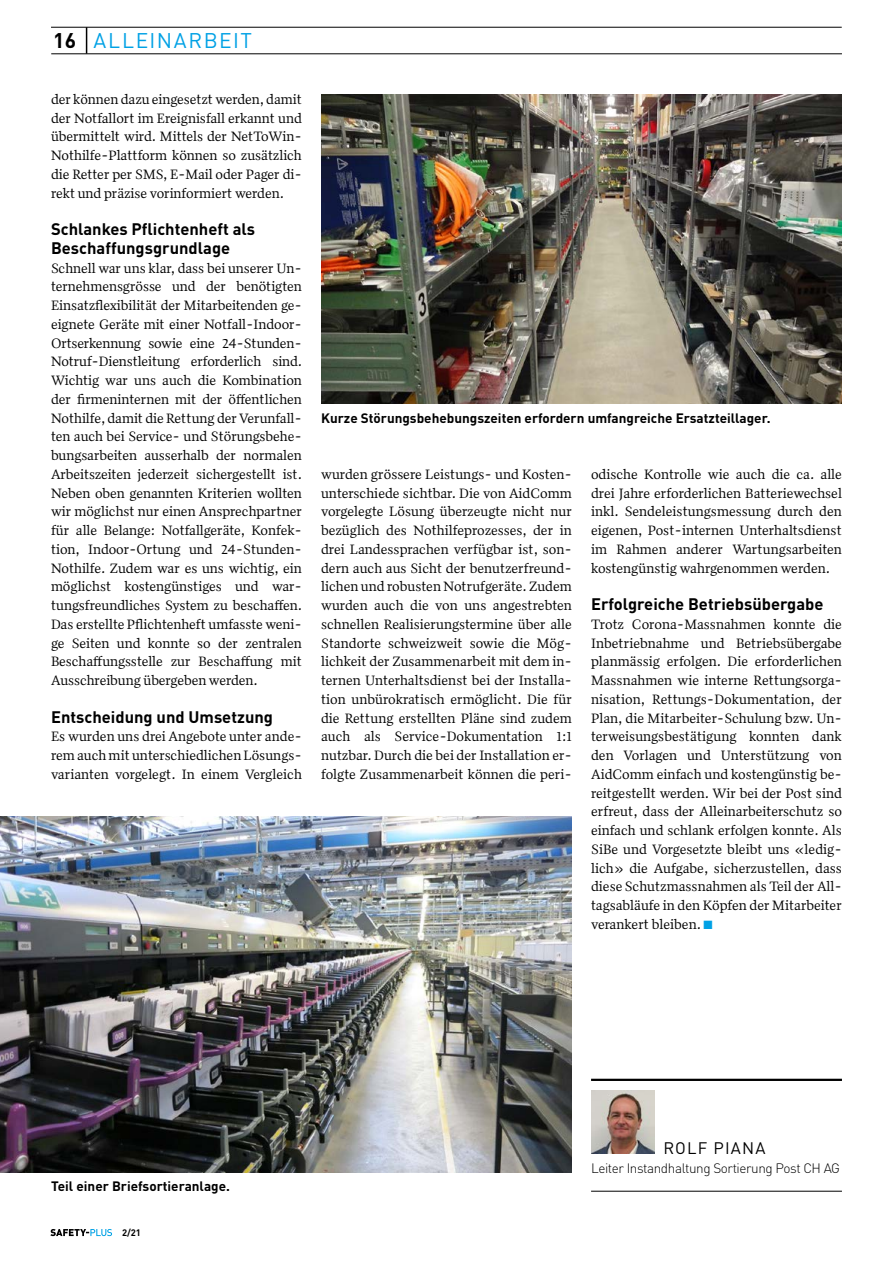
<style>
.page{position:relative;width:893px;height:1263px;background:#fff}
.page>*{position:absolute;margin:0;border:0;box-sizing:border-box;transform-origin:0 0}
.t1{font:21px "DIN Pro";letter-spacing:.075em;color:#00a1e5}
.t2{font:700 21px "DIN Pro";color:#000}
.t3{font:700 16.5px/18.8px "DIN Pro";color:#000}
.t4{font:16.5px "DIN Pro";letter-spacing:.07em;color:#000}
.t5{font:13.95px/18.8px "Quiosco One LF";letter-spacing:-.005em;color:#000;text-align:justify}
.t6{font:700 13.5px "DIN Pro";color:#000}
.t7{font:300 13.5px "DIN Pro";letter-spacing:-.03em;color:#000}
.t8{font:700 9.3px "DIN Pro";color:#000}
.s1{color:#00a1e5}
</style>
<div class="page">
<hr style="left:51px;top:27px;width:791px;height:1px;background:#000">
<hr style="left:51px;top:54px;width:791px;height:1px;background:#000">
<svg style="left:86px;top:27px;width:1px;height:27px"></svg>
<svg style="left:50px;top:1229px;width:62px;height:7px"></svg>
<hr style="left:591px;top:1079px;width:251px;height:2px;background:#000">
<hr style="left:591px;top:1191px;width:251px;height:1px;background:#000">
<img style="left:591px;top:1090px;width:64px;height:64px">
<img style="left:0;top:816px;width:572px;height:357px">
<img style="left:321px;top:95px;width:521px;height:309px">
<h1 class="t2" style="left:53px;top:23px;width:25px">16</h1>
<h1 class="t1" style="left:94px;top:24px;width:160px">ALLEINARBEIT</h1>
<p class="t5" style="left:51px;top:89px;width:252px">der können dazu eingesetzt werden, damit der Notfallort im Ereignisfall erkannt und übermittelt wird. Mittels der NetToWin-Nothilfe-Plattform können so zusätzlich die Retter per SMS, E-Mail oder Pager di&shy;rekt und präzise vorinformiert werden.</p>
<p class="t3" style="left:51px;top:218px;width:206px">Schlankes Pflichtenheft als<br>Beschaffungsgrundlage</p>
<p class="t5" style="left:51px;top:258px;width:253px;text-align:left">Schnell war uns klar, dass bei unserer Un&shy;ternehmensgrösse und der benötigten Einsatzflexibilität der Mitarbeitenden ge&shy;eignete Geräte mit einer Notfall-Indoor-Ortserkennung sowie eine 24-Stunden-Notruf-Dienstleitung erforderlich sind.<br>Wichtig war uns auch die Kombination der firmeninternen mit der öffentlichen Nothilfe, damit die Rettung der Verunfall&shy;ten auch bei Service- und Störungsbehe&shy;bungsarbeiten ausserhalb der normalen Arbeitszeiten jederzeit sichergestellt ist.<br>Neben oben genannten Kriterien wollten wir möglichst nur einen Ansprechpartner für alle Belange: Notfallgeräte, Konfek&shy;tion, Indoor-Ortung und 24-Stunden-Nothilfe. Zudem war es uns wichtig, ein möglichst kostengünstiges und war&shy;tungsfreundliches System zu beschaffen.<br>Das erstellte Pflichtenheft umfasste weni&shy;ge Seiten und konnte so der zentralen Beschaffungsstelle zur Beschaffung mit Ausschreibung übergeben werden.</p>
<p class="t3" style="left:51px;top:705px;width:224px">Entscheidung und Umsetzung</p>
<p class="t5" style="left:51px;top:727px;width:252px">Es wurden uns drei Angebote unter ande&shy;rem auch mit unterschiedlichen Lösungs&shy;varianten vorgelegt. In einem Vergleich</p>
<p class="t6" style="left:321px;top:406px;width:451px">Kurze Störungsbehebungszeiten erfordern umfangreiche Ersatzteillager.</p>
<p class="t5" style="left:321px;top:464px;width:252px">wurden grössere Leistungs- und Kosten&shy;unterschiede sichtbar. Die von AidComm vorgelegte Lösung überzeugte nicht nur bezüglich des Nothilfeprozesses, der in drei Landessprachen verfügbar ist, son&shy;dern auch aus Sicht der benutzerfreund&shy;lichen und robusten Notrufgeräte. Zudem wurden auch die von uns angestrebten schnellen Realisierungstermine über alle Standorte schweizweit sowie die Mög&shy;lichkeit der Zusammenarbeit mit dem in&shy;ternen Unterhaltsdienst bei der Installa&shy;tion unbürokratisch ermöglicht. Die für die Rettung erstellten Pläne sind zudem auch als Service-Dokumentation 1:1 nutzbar. Durch die bei der Installation er&shy;folgte Zusammenarbeit können die peri-</p>
<p class="t5" style="left:591px;top:464px;width:252px">odische Kontrolle wie auch die ca. alle drei Jahre erforderlichen Batteriewechsel inkl. Sendeleistungsmessung durch den eigenen, Post-internen Unterhaltsdienst im Rahmen anderer Wartungsarbeiten kostengünstig wahrgenommen werden.</p>
<p class="t3" style="left:591px;top:593px;width:234px">Erfolgreiche Betriebsübergabe</p>
<p class="t5" style="left:591px;top:614px;width:252px">Trotz Corona-Massnahmen konnte die Inbetriebnahme und Betriebsübergabe planmässig erfolgen. Die erforderlichen Massnahmen wie interne Rettungsorga&shy;nisation, Rettungs-Dokumentation, der Plan, die Mitarbeiter-Schulung bzw. Un&shy;terweisungsbestätigung konnten dank den Vorlagen und Unterstützung von AidComm einfach und kostengünstig be&shy;reitgestellt werden. Wir bei der Post sind erfreut, dass der Alleinarbeiterschutz so einfach und schlank erfolgen konnte. Als SiBe und Vorgesetzte bleibt uns «ledig&shy;lich» die Aufgabe, sicherzustellen, dass diese Schutzmassnahmen als Teil der All&shy;tagsabläufe in den Köpfen der Mitarbeiter verankert bleiben. <span class="s1">■</span></p>
<p class="t6" style="left:51px;top:1175px;width:180px">Teil einer Briefsortieranlage.</p>
<p class="t8" style="left:122px;top:1225px;width:20px">2/21</p>
<p class="t4" style="left:663px;top:1135px;width:104px">ROLF PIANA</p>
<p class="t7" style="left:591px;top:1157px;width:250px">Leiter Instandhaltung Sortierung Post CH AG</p>
</div>
